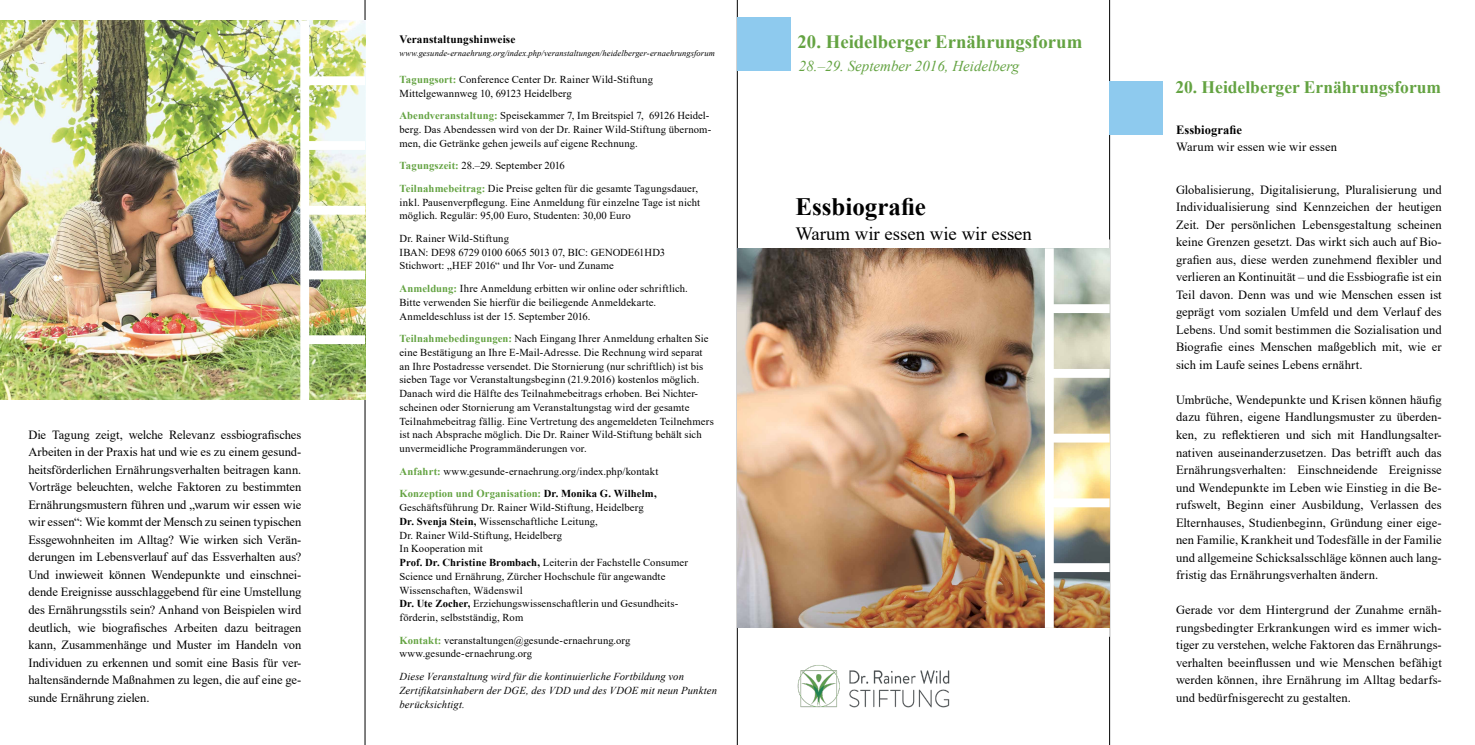
<style>
.page{position:relative;width:1475px;height:745px;background:#fff}
.page>*{position:absolute;margin:0;border:0;box-sizing:border-box;transform-origin:0 0}
.t1{font:700 25px "Times New Roman";color:#000}
.t2{font:700 18.75px "Times New Roman";color:#64a342}
.t3{font:18.75px "Times New Roman";color:#000}
.t4{font:700 17.5px "Times New Roman";color:#64a342}
.t5{font:italic 15px "Times New Roman";color:#64a342}
.t6{font:12.5px/17.5px "Times New Roman";letter-spacing:.005em;color:#000;text-align:justify}
.t7{font:700 12.5px "Times New Roman";letter-spacing:.005em;color:#000}
.t8{font:700 11.25px "Times New Roman";letter-spacing:.01em;color:#000}
.t9{font:10.62px/13.8px "Times New Roman";letter-spacing:.01em;color:#000}
.t10{font:italic 10.62px/13.8px "Times New Roman";letter-spacing:.015em;color:#000}
.t11{font:10.62px/13.8px "Times New Roman";letter-spacing:.03em;color:#000}
.t12{font:italic 8.5px "Times New Roman";letter-spacing:.01em;color:#000}
.s1{font-weight:700;color:#64a342}
.s2{font-weight:700}
</style>
<div class="page">
<img style="left:0;top:20px;width:365px;height:380px">
<img style="left:797px;top:665px;width:153px;height:43px">
<div style="left:737px;top:18px;width:53px;height:53px;background:#8ecaee"></div>
<div style="left:1109px;top:82px;width:53px;height:53px;background:#8ecaee"></div>
<img style="left:737px;top:248px;width:372px;height:379px">
<div style="left:1044px;top:248px;width:9px;height:379px;background:#fff"></div>
<div style="left:1049px;top:304px;width:60px;height:9px;background:#fff"></div>
<div style="left:1049px;top:369px;width:60px;height:8px;background:#fff"></div>
<div style="left:1049px;top:433px;width:60px;height:9px;background:#fff"></div>
<div style="left:1049px;top:498px;width:60px;height:9px;background:#fff"></div>
<div style="left:1049px;top:563px;width:60px;height:8px;background:#fff"></div>
<div style="left:300px;top:20px;width:9px;height:380px;background:#fff"></div>
<div style="left:305px;top:76px;width:60px;height:9px;background:#fff"></div>
<div style="left:305px;top:141px;width:60px;height:9px;background:#fff"></div>
<div style="left:305px;top:206px;width:60px;height:8px;background:#fff"></div>
<div style="left:305px;top:270px;width:60px;height:9px;background:#fff"></div>
<div style="left:305px;top:335px;width:60px;height:9px;background:#fff"></div>
<p class="t6" style="left:28px;top:425px;width:274px">Die Tagung zeigt, welche Relevanz essbiografisches Arbeiten in der Praxis hat und wie es zu einem gesund&shy;heitsförderlichen Ernährungsverhalten beitragen kann.<br>Vorträge beleuchten, welche Faktoren zu bestimmten Ernährungsmustern führen und „warum wir essen wie wir essen“: Wie kommt der Mensch zu seinen typischen Essgewohnheiten im Alltag? Wie wirken sich Verän&shy;derungen im Lebensverlauf auf das Essverhalten aus?<br>Und inwieweit können Wendepunkte und einschnei&shy;dende Ereignisse ausschlaggebend für eine Umstellung des Ernährungsstils sein? Anhand von Beispielen wird deutlich, wie biografisches Arbeiten dazu beitragen kann, Zusammenhänge und Muster im Handeln von Individuen zu erkennen und somit eine Basis für ver&shy;haltensändernde Maßnahmen zu legen, die auf eine ge&shy;sunde Ernährung zielen.</p>
<p class="t8" style="left:399px;top:31px;width:117px">Veranstaltungshinweise</p>
<p class="t12" style="left:399px;top:48px;width:317px">www.gesunde-ernaehrung.org/index.php/veranstaltungen/heidelberger-ernaehrungsforum</p>
<p class="t9" style="left:399px;top:72px;width:255px"><span class="s1">Tagungsort:</span> Conference Center Dr. Rainer Wild-Stiftung<br>Mittelgewannweg 10, 69123 Heidelberg</p>
<p class="t9" style="left:399px;top:108px;width:313px"><span class="s1">Abendveranstaltung:</span> Speisekammer 7, Im Breitspiel 7, 69126 Heidel&shy;berg. Das Abendessen wird von der Dr. Rainer Wild-Stiftung übernom&shy;men, die Getränke gehen jeweils auf eigene Rechnung.</p>
<p class="t9" style="left:399px;top:154px;width:300px;line-height:22.5px"><span class="s1">Tagungszeit:</span> 28.–29. September 2016<br><span class="s1">Teilnahmebeitrag:</span> Die Preise gelten für die gesamte Tagungsdauer,</p>
<p class="t9" style="left:399px;top:195px;width:302px">inkl. Pausenverpflegung. Eine Anmeldung für einzelne Tage ist nicht möglich. Regulär: 95,00 Euro, Studenten: 30,00 Euro</p>
<p class="t9" style="left:399px;top:231px;width:200px">Dr. Rainer Wild-Stiftung<br>IBAN: DE98 6729 0100 6065 5013 07, BIC: GEN</p>
<p class="t9" style="left:399px;top:245px;width:267px;text-indent:213px">ODE61HD3<br>Stichwort: „HEF 2016“ und Ihr Vor- und Zuname</p>
<p class="t9" style="left:399px;top:281px;width:290px"><span class="s1">Anmeldung:</span> Ihre Anmeldung erbitten wir online oder schriftlich.<br>Bitte verwenden Sie hierfür die beiliegende Anmeldekarte.<br>Anmeldeschluss ist der 15. September 2016.</p>
<p class="t9" style="left:399px;top:331px;width:316px"><span class="s1">Teilnahmebedingungen:</span> Nach Eingang Ihrer Anmeldung erhalten Sie eine Bestätigung an Ihre E-Mail-Adresse. Die Rechnung wird separat an Ihre Postadresse versendet. Die Stornierung (nur schriftlich) ist bis sieben Tage vor Veranstaltungsbeginn (21.9.2016) kostenlos möglich.<br>Danach wird die Hälfte des Teilnahmebeitrags erhoben. Bei Nichter&shy;scheinen oder Stornierung am Veranstaltungstag wird der gesamte Teilnahmebeitrag fällig. Eine Vertretung des angemeldeten Teilnehmers ist nach Absprache möglich. Die Dr. Rainer Wild-Stiftung behält sich unvermeidliche Programmänderungen vor.</p>
<p class="t9" style="left:399px;top:459px;width:260px;line-height:22.5px"><span class="s1">Anfahrt:</span> www.gesunde-ernaehrung.org/index.php/kontakt<br><span class="s1">Konzeption und Organisation:</span> <span class="s2">Dr. Monika G. Wilhelm,</span></p>
<p class="t9" style="left:399px;top:500px;width:290px">Geschäftsführung Dr. Rainer Wild-Stiftung, Heidelberg<br><span class="s2">Dr. Svenja Stein,</span> Wissenschaftliche Leitung,<br>Dr. Rainer Wild-Stiftung, Heidelberg<br>In Kooperation mit<br><span class="s2">Prof. Dr. Christine Brombach,</span> Leiterin der Fachstelle Consumer Science und Ernährung, Zürcher Hochschule für angewandte Wissenschaften, Wädenswil<br><span class="s2">Dr. Ute Zocher,</span> Erziehungswissenschaftlerin und Gesundheits&shy;förderin, selbstständig, Rom</p>
<p class="t11" style="left:399px;top:632px;width:232px"><span class="s1">Kontakt:</span> veranstaltungen@gesunde-ernaehrung.org www.gesunde-ernaehrung.org</p>
<p class="t10" style="left:399px;top:668px;width:319px">Diese Veranstaltung wird für die kontinuierliche Fortbildung von<br>Zertifikatsinhabern der DGE, des VDD und des VDOE mit neun Punkten berücksichtigt.</p>
<h2 class="t2" style="left:797px;top:28px;width:286px">20. Heidelberger Ernährungsforum</h2>
<p class="t5" style="left:798px;top:55px;width:222px">28.–29. September 2016, Heidelberg</p>
<h1 class="t1" style="left:795px;top:188px;width:132px">Essbiografie</h1>
<h2 class="t3" style="left:795px;top:220px;width:238px">Warum wir essen wie wir essen</h2>
<h3 class="t4" style="left:1175px;top:75px;width:267px">20. Heidelberger Ernährungsforum</h3>
<p class="t7" style="left:1175px;top:120px;width:67px">Essbiografie</p>
<p class="t6" style="left:1175px;top:138px;width:162px">Warum wir essen wie wir essen</p>
<p class="t6" style="left:1175px;top:180px;width:267px">Globalisierung, Digitalisierung, Pluralisierung und Individualisierung sind Kennzeichen der heutigen Zeit. Der persönlichen Lebensgestaltung scheinen keine Grenzen gesetzt. Das wirkt sich auch auf Bio&shy;grafien aus, diese werden zunehmend flexibler und verlieren an Kontinuität – und die Essbiografie ist ein Teil davon. Denn was und wie Menschen essen ist geprägt vom sozialen Umfeld und dem Verlauf des Lebens. Und somit bestimmen die Sozialisation und Biografie eines Menschen maßgeblich mit, wie er sich im Laufe seines Lebens ernährt.</p>
<p class="t6" style="left:1175px;top:390px;width:267px">Umbrüche, Wendepunkte und Krisen können häufig dazu führen, eigene Handlungsmuster zu überden&shy;ken, zu reflektieren und sich mit Handlungsalter&shy;nativen auseinanderzusetzen. Das betrifft auch das Ernährungsverhalten: Einschneidende Ereignisse und Wendepunkte im Leben wie Einstieg in die Be&shy;rufswelt, Beginn einer Ausbildung, Verlassen des Elternhauses, Studienbeginn, Gründung einer eige&shy;nen Familie, Krankheit und Todesfälle in der Familie und allgemeine Schicksalsschläge können auch lang&shy;fristig das Ernährungsverhalten ändern.</p>
<p class="t6" style="left:1175px;top:600px;width:267px">Gerade vor dem Hintergrund der Zunahme ernäh&shy;rungsbedingter Erkrankungen wird es immer wich&shy;tiger zu verstehen, welche Faktoren das Ernährungs&shy;verhalten beeinflussen und wie Menschen befähigt werden können, ihre Ernährung im Alltag bedarfs&shy;und bedürfnisgerecht zu gestalten.</p>
</div>
